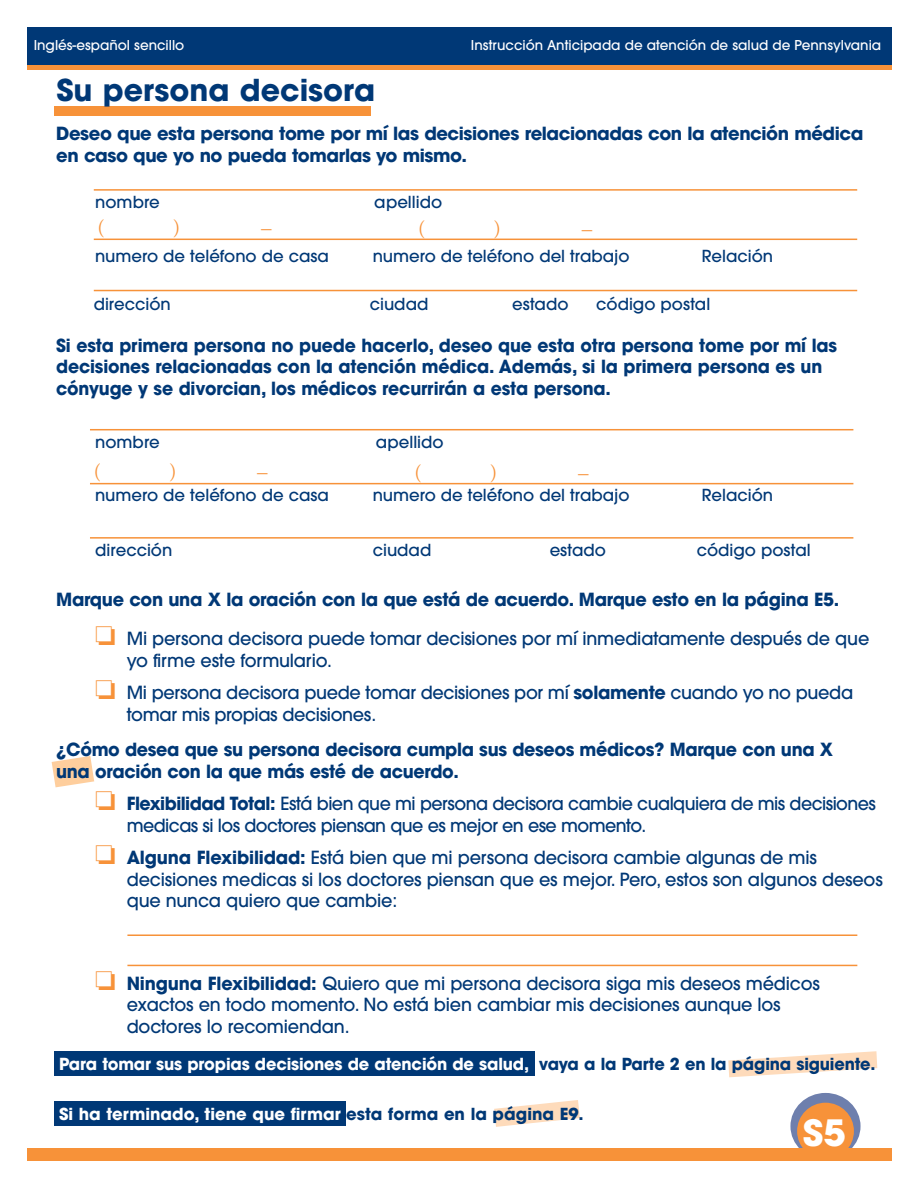
<style>
.page{position:relative;width:918px;height:1188px;background:#fff}
.page>*{position:absolute;margin:0;border:0;box-sizing:border-box;transform-origin:0 0}
.t1{font:700 36px "Avant Garde";color:#fff}
.t2{font:700 30px "Avant Garde";color:#003876}
.t3{font:21px "Adobe Garamond";color:#f79239}
.t4{font:500 18px/21.6px "Avant Garde";letter-spacing:-.01em;color:#003876}
.t5{font:700 18px/21.6px "Avant Garde";letter-spacing:-.02em;color:#003876}
.t6{font:700 18px/21.6px "Avant Garde";letter-spacing:-.02em;color:#003876;scale:.96 1}
.t7{font:500 18px/21.6px "Avant Garde";letter-spacing:-.03em;color:#003876}
.t8{font:500 16.5px "Avant Garde";color:#003876}
.t9{font:700 16.5px "Avant Garde";letter-spacing:-.01em;color:#fff}
.t10{font:500 13.5px "Avant Garde";color:#fff}
.s1{font-weight:700}
.s2{color:#f79239}
.s3{color:#003876}
</style>
<div class="page">
<svg style="left:728px;top:1051px;width:149px;height:26px"></svg>
<svg style="left:494px;top:1100px;width:86px;height:27px"></svg>
<div style="left:54px;top:1101px;width:292px;height:25px;background:#003876"></div>
<div style="left:54px;top:1052px;width:480px;height:24px;background:#003876"></div>
<svg style="left:27px;top:64px;width:864px;height:6px;background:#cd8343"></svg>
<div style="left:27px;top:27px;width:864px;height:37px;background:#003876"></div>
<div style="left:790px;top:1093px;width:71px;height:66px;background:#6e7fad;border-radius:50%"></div>
<div style="left:27px;top:1149px;width:864px;height:12px;background:#f79239"></div>
<div style="left:797px;top:1103px;width:57px;height:57px;background:#f79239;border-radius:50%"></div>
<div style="left:55px;top:106px;width:316px;height:10px;background:#f79239"></div>
<hr style="left:94px;top:189px;width:763px;height:2px;background:#f79239">
<hr style="left:94px;top:290px;width:763px;height:1px;background:#f79239">
<hr style="left:94px;top:239px;width:763px;height:1px;background:#f79239">
<hr style="left:127px;top:934px;width:730px;height:2px;background:#f79239">
<hr style="left:127px;top:965px;width:730px;height:1px;background:#f79239">
<hr style="left:90px;top:429px;width:763px;height:1px;background:#f79239">
<hr style="left:90px;top:537px;width:763px;height:2px;background:#f79239">
<hr style="left:90px;top:483px;width:763px;height:1px;background:#f79239">
<svg style="left:52px;top:756px;width:42px;height:31px"></svg>
<p class="t10" style="left:34px;top:40px;width:152px">Inglés-español sencillo</p>
<p class="t10" style="left:471px;top:40px;width:412px">Instrucción Anticipada de atención de salud de Pennsylvania</p>
<h2 class="t2" style="left:56px;top:79px;width:320px">Su persona decisora</h2>
<p class="t5" style="left:56px;top:124px;width:809px">Deseo que esta persona tome por mí las decisiones relacionadas con la atención médica en caso que yo no pueda tomarlas yo mismo.</p>
<p class="t8" style="left:95px;top:196px;width:66px">nombre</p>
<p class="t8" style="left:374px;top:196px;width:69px">apellido</p>
<p class="t8" style="left:95px;top:249px;width:235px">numero de teléfono de casa</p>
<p class="t8" style="left:373px;top:249px;width:258px">numero de teléfono del trabajo</p>
<p class="t8" style="left:702px;top:249px;width:73px">Relación</p>
<p class="t8" style="left:94px;top:298px;width:79px">dirección</p>
<p class="t8" style="left:370px;top:298px;width:60px">ciudad</p>
<p class="t8" style="left:512px;top:298px;width:58px">estado</p>
<p class="t8" style="left:596px;top:298px;width:116px">código postal</p>
<p class="t6" style="left:56px;top:336px;width:815px">Si esta primera persona no puede hacerlo, deseo que esta otra persona tome por mí las decisiones relacionadas con la atención médica. Además, si la primera persona es un cónyuge y se divorcian, los médicos recurrirán a esta persona.</p>
<p class="t8" style="left:95px;top:436px;width:66px">nombre</p>
<p class="t8" style="left:376px;top:436px;width:69px">apellido</p>
<p class="t8" style="left:95px;top:489px;width:235px">numero de teléfono de casa</p>
<p class="t8" style="left:373px;top:489px;width:258px">numero de teléfono del trabajo</p>
<p class="t8" style="left:702px;top:489px;width:73px">Relación</p>
<p class="t8" style="left:95px;top:544px;width:79px">dirección</p>
<p class="t8" style="left:373px;top:544px;width:60px">ciudad</p>
<p class="t8" style="left:550px;top:544px;width:58px">estado</p>
<p class="t8" style="left:697px;top:544px;width:116px">código postal</p>
<p class="t4" style="left:95px;top:582px;width:776px;line-height:39.2px;text-indent:-39px"><span class="s1">Marque con una X la oración con la que está de acuerdo. Marque esto en la página E5.<br></span><span class="s2">❏</span> Mi persona decisora puede tomar decisiones por mí inmediatamente después de que</p>
<p class="t4" style="left:95px;top:646px;width:760px;line-height:32.4px;text-indent:32px">yo firme este formulario.<br><span class="s2">❏</span> Mi persona decisora puede tomar decisiones por mí <span class="s1">solamente</span> cuando yo no pueda</p>
<p class="t4" style="left:127px;top:705px;width:251px">tomar mis propias decisiones.</p>
<p class="t5" style="left:56px;top:740px;width:778px">¿Cómo desea que su persona decisora cumpla sus deseos médicos? Marque con una X una oración con la que más esté de acuerdo.</p>
<p class="t7" style="left:127px;top:794px;width:751px;text-indent:-32px"><span class="s2">❏</span> <span class="s1">Flexibilidad Total:</span> Está bien que mi persona decisora cambie cualquiera de mis decisiones medicas si los doctores piensan que es mejor en ese momento.</p>
<p class="t4" style="left:127px;top:848px;width:758px;text-indent:-31px"><span class="s2">❏</span> <span class="s1">Alguna Flexibilidad:</span> Está bien que mi persona decisora cambie algunas de mis decisiones medicas si los doctores piensan que es mejor. Pero, estos son algunos deseos que nunca quiero que cambie:</p>
<p class="t3" style="left:97px;top:219px;width:8px">(</p>
<p class="t3" style="left:173px;top:219px;width:8px">)</p>
<p class="t3" style="left:261px;top:219px;width:12px">–</p>
<p class="t3" style="left:418px;top:220px;width:8px">(</p>
<p class="t3" style="left:494px;top:220px;width:8px">)</p>
<p class="t3" style="left:582px;top:220px;width:12px">–</p>
<p class="t3" style="left:94px;top:463px;width:8px">(</p>
<p class="t3" style="left:170px;top:463px;width:8px">)</p>
<p class="t3" style="left:257px;top:463px;width:12px">–</p>
<p class="t3" style="left:414px;top:464px;width:8px">(</p>
<p class="t3" style="left:491px;top:464px;width:8px">)</p>
<p class="t3" style="left:578px;top:464px;width:12px">–</p>
<p class="t4" style="left:127px;top:974px;width:695px;text-indent:-31px"><span class="s2">❏</span> <span class="s1">Ninguna Flexibilidad:</span> Quiero que mi persona decisora siga mis deseos médicos exactos en todo momento. No está bien cambiar mis decisiones aunque los doctores lo recomiendan.</p>
<p class="t9" style="left:59px;top:1058px;width:818px">Para tomar sus propias decisiones de atención de salud, <span class="s3">vaya a la Parte 2 en la página siguiente.</span></p>
<p class="t9" style="left:59px;top:1108px;width:526px">Si ha terminado, tiene que firmar <span class="s3">esta forma en la página E9.</span></p>
<h1 class="t1" style="left:803px;top:1120px;width:44px">S5</h1>
</div>
